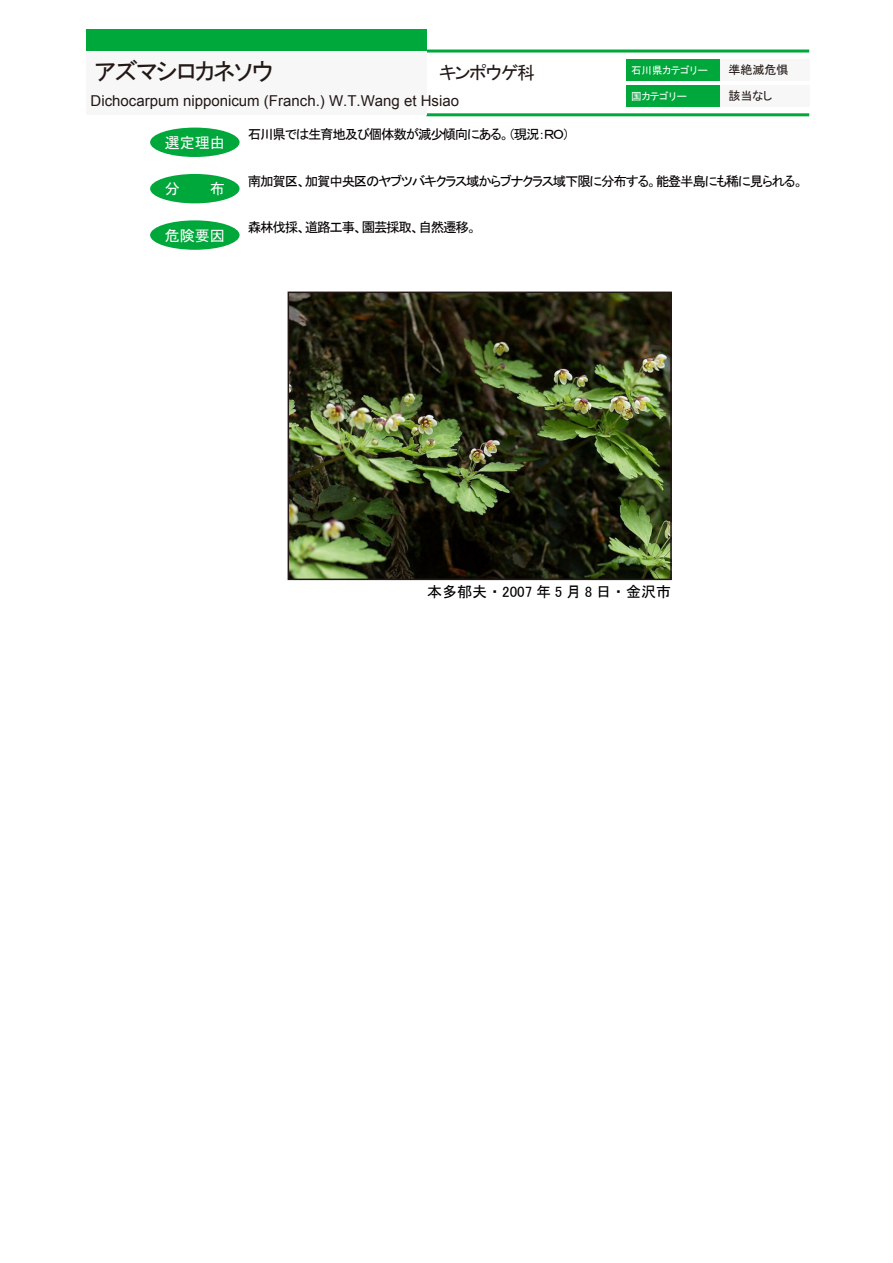
<style>
.page{position:relative;width:893px;height:1263px;background:#fff}
.page>*{position:absolute;margin:0;border:0;box-sizing:border-box;transform-origin:0 0}
.t1{font:24px "MS P Gothic";letter-spacing:-.07em;color:#221815}
.t2{font:18px "MS P Gothic";letter-spacing:-.07em;color:#221815}
.t3{font:15px "Arial";color:#221815}
.t4{font:15px "MS P Gothic";color:#000}
.t5{font:15px "MS P Gothic";color:#fff}
.t6{font:13.5px "MS P Gothic";letter-spacing:-.09em;color:#040000}
.t7{font:12px "MS P Gothic";color:#221815}
.t8{font:10.5px "MS P Gothic";color:#fff}
.s1{font-family:"MS Gothic"}
</style>
<div class="page">
<div style="left:720px;top:60px;width:89px;height:21px;background:#f7f7f7"></div>
<div style="left:720px;top:85px;width:89px;height:21px;background:#f7f7f7"></div>
<div style="left:626px;top:85px;width:94px;height:21px;background:#00a73b"></div>
<div style="left:626px;top:60px;width:94px;height:21px;background:#00a73b"></div>
<hr style="left:426px;top:50px;width:383px;height:3px;background:#00a73b">
<hr style="left:426px;top:113px;width:383px;height:3px;background:#00a73b">
<div style="left:86px;top:51px;width:340px;height:64px;background:#f7f7f7"></div>
<div style="left:86px;top:30px;width:340px;height:21px;background:#00a73b"></div>
<div style="left:150px;top:128px;width:90px;height:29px;background:#00a73b;border-radius:50%"></div>
<div style="left:150px;top:220px;width:90px;height:30px;background:#00a73b;border-radius:50%"></div>
<img style="left:291px;top:295px;width:378px;height:282px">
<div style="left:288px;top:292px;width:384px;height:288px;border:2px solid #231815"></div>
<div style="left:150px;top:174px;width:90px;height:29px;background:#00a73b;border-radius:50%"></div>
<h1 class="t1" style="left:95px;top:60px;width:181px">アズマシロカネソウ</h1>
<h2 class="t2" style="left:439px;top:64px;width:97px">キンポウゲ科</h2>
<p class="t7" style="left:728px;top:64px;width:61px">準絶滅危惧</p>
<p class="t3" style="left:91px;top:91px;width:370px">Dichocarpum nipponicum (Franch.) W.T.Wang et Hsiao</p>
<p class="t8" style="left:631px;top:65px;width:78px">石川県カテゴリー</p>
<p class="t8" style="left:631px;top:91px;width:57px">国カテゴリー</p>
<p class="t7" style="left:728px;top:89px;width:46px">該当なし</p>
<p class="t5" style="left:165px;top:135px;width:61px">選定理由</p>
<p class="t5" style="left:165px;top:181px;width:61px">分<span class="s1">　　</span>布</p>
<p class="t5" style="left:165px;top:228px;width:61px">危険要因</p>
<p class="t6" style="left:248px;top:128px;width:323px">石川県では生育地及び個体数が減少傾向にある。（現況：ＲＯ）</p>
<p class="t6" style="left:248px;top:174px;width:557px">南加賀区、加賀中央区のヤブツバキクラス域からブナクラス域下限に分布する。能登半島にも稀に見られる。</p>
<p class="t6" style="left:248px;top:221px;width:230px">森林伐採、道路工事、園芸採取、自然遷移。</p>
<p class="t4" style="left:427px;top:584px;width:245px">本多郁夫・2007年5月8日・金沢市</p>
</div>
